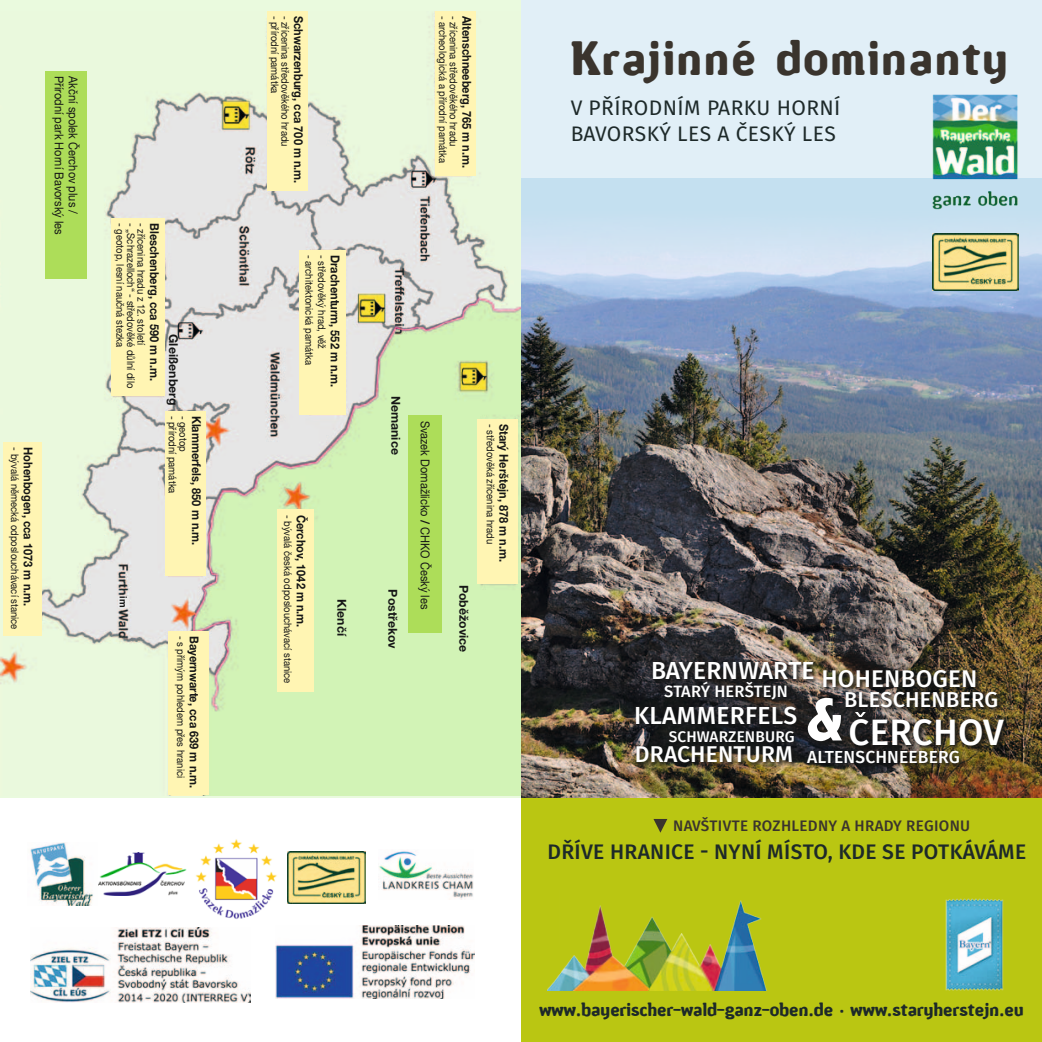
<style>
.page{position:relative;width:1042px;height:1042px;background:#fff}
.page>*{position:absolute;margin:0;border:0;box-sizing:border-box;transform-origin:0 0}
.t1{font:45.5px "Amoebia Drop";letter-spacing:.05em;color:#3a342d}
.t2{font:500 36.75px "Fira Sans";color:#fff}
.t3{font:500 24.68px "Fira Sans";color:#fff}
.t4{font:500 24.15px "Fira Sans";color:#fff}
.t5{font:500 22.75px "Fira Sans";color:#fff}
.t6{font:500 21.53px "Fira Sans";color:#fff}
.t7{font:21px/25.2px "Fira Sans";letter-spacing:.02em;color:#1d2929}
.t8{font:500 21px "Fira Sans";letter-spacing:.015em;color:#1d2929}
.t9{font:17.5px "Amoebia Drop";letter-spacing:.01em;color:#1d2929}
.t10{font:500 17.32px "Fira Sans";color:#fff}
.t11{font:500 16.45px "Fira Sans";letter-spacing:.01em;color:#fff}
.t12{font:500 15.4px "Fira Sans";color:#fff}
.t13{font:500 15.22px "Fira Sans";letter-spacing:.02em;color:#3a342d}
.t14{font:700 12.25px "Helvetica Neue East A";color:#151616;scale:.9 1}
.t15{font:12.25px "Helvetica Neue East A";color:#151616;scale:.9 1}
.t16{font:700 12.25px "Helvetica Neue East A";color:#151616}
.t17{font:10.5px "Helvetica Neue East A";color:#151616;scale:.9 1}
.t18{font:700 9.97px "Helvetica Neue East A";color:#151616;scale:.95 1}
.s1{font-weight:700}
</style>
<div class="page">
<div style="left:521px;top:0;width:521px;height:377px;background:#c4e0f0"></div>
<div style="left:521px;top:475px;width:521px;height:567px;background:#bac612"></div>
<img style="left:521px;top:233px;width:521px;height:564px">
<img style="left:195px;top:839px;width:94px;height:80px">
<img style="left:379px;top:851px;width:95px;height:48px">
<img style="left:287px;top:851px;width:79px;height:52px">
<img style="left:98px;top:853px;width:89px;height:43px">
<img style="left:30px;top:843px;width:63px;height:63px">
<img style="left:547px;top:900px;width:220px;height:90px">
<img style="left:945px;top:898px;width:59px;height:93px">
<img style="left:633px;top:659px;width:378px;height:111px">
<div style="left:653px;top:662px;width:164px;height:21px;background:#151616;opacity:.41"></div>
<div style="left:636px;top:706px;width:164px;height:22px;background:#151616;opacity:.41"></div>
<div style="left:636px;top:746px;width:160px;height:20px;background:#151616;opacity:.41"></div>
<div style="left:850px;top:718px;width:157px;height:32px;background:#151616;opacity:.41"></div>
<div style="left:823px;top:669px;width:156px;height:22px;background:#151616;opacity:.41"></div>
<div style="left:664px;top:681px;width:126px;height:22px;background:#151616;opacity:.41"></div>
<div style="left:846px;top:692px;width:155px;height:19px;background:#151616;opacity:.41"></div>
<div style="left:668px;top:730px;width:129px;height:16px;background:#151616"></div>
<div style="left:806px;top:750px;width:156px;height:17px;background:#151616;opacity:.41"></div>
<svg style="left:808px;top:698px;width:34px;height:43px"></svg>
<svg style="left:855px;top:712px;width:11px;height:5px"></svg>
<svg style="left:653px;top:819px;width:14px;height:14px"></svg>
<img style="left:31px;top:927px;width:219px;height:75px">
<img style="left:275px;top:925px;width:199px;height:73px">
<div style="left:521px;top:0;width:521px;height:177px;background:#e1eff7"></div>
<img style="left:931px;top:94px;width:87px;height:116px">
<img style="left:933px;top:234px;width:85px;height:56px">
<img style="left:1px;top:11px;width:520px;height:784px">
<div style="left:277px;top:510px;width:37px;height:182px;background:#fff5b3"></div>
<div style="left:409px;top:416px;width:33px;height:217px;background:#addd59"></div>
<div style="left:46px;top:71px;width:41px;height:207px;background:#addd59"></div>
<div style="left:435px;top:11px;width:41px;height:165px;background:#fff5b3"></div>
<div style="left:300px;top:250px;width:46px;height:165px;background:#fff5b3"></div>
<div style="left:267px;top:11px;width:41px;height:179px;background:#fff5b3"></div>
<div style="left:3px;top:442px;width:39px;height:194px;background:#fff5b3"></div>
<div style="left:168px;top:631px;width:40px;height:163px;background:#fff5b3"></div>
<div style="left:111px;top:218px;width:54px;height:178px;background:#fff5b3"></div>
<div style="left:119px;top:596px;width:10px;height:11px;background:#e9e9e9"></div>
<div style="left:165px;top:410px;width:40px;height:165px;background:#fff5b3"></div>
<div style="left:478px;top:419px;width:40px;height:165px;background:#fff5b3"></div>
<p class="t15" style="left:66px;top:76px;width:178px;rotate:90deg">Přírodní park Horní Bavorský les</p>
<p class="t15" style="left:80px;top:76px;width:155px;rotate:90deg">Akční spolek Čerchov plus /</p>
<p class="t17" style="left:21px;top:447px;width:204px;rotate:90deg">- bývalá německá odposlouchávací stanice</p>
<p class="t14" style="left:36px;top:447px;width:178px;rotate:90deg">Hohenbogen, cca 1073 m n.m.</p>
<p class="t17" style="left:291px;top:16px;width:147px;rotate:90deg">- zřícenina středověkého hradu</p>
<p class="t14" style="left:306px;top:16px;width:188px;rotate:90deg">Schwarzenburg, cca 700 m n.m.</p>
<p class="t17" style="left:281px;top:16px;width:88px;rotate:90deg">- přírodní památka</p>
<p class="t17" style="left:449px;top:16px;width:165px;rotate:90deg">- archeologická a přírodní památka</p>
<p class="t17" style="left:460px;top:16px;width:147px;rotate:90deg">- zřícenina středověkého hradu</p>
<p class="t14" style="left:474px;top:16px;width:171px;rotate:90deg">Altenschneeberg, 765 m n.m.</p>
<p class="t17" style="left:127px;top:223px;width:140px;rotate:90deg">- geotop, lesní naučná stezka</p>
<p class="t17" style="left:137px;top:223px;width:185px;rotate:90deg">- „Schrazelloch“ - středověké důlní dílo</p>
<p class="t17" style="left:148px;top:223px;width:137px;rotate:90deg">- zřícenina hradu z 12. století</p>
<p class="t14" style="left:162px;top:223px;width:177px;rotate:90deg">Bleschenberg, cca 590 m n.m.</p>
<p class="t17" style="left:315px;top:255px;width:124px;rotate:90deg">- architektonická památka</p>
<p class="t17" style="left:328px;top:255px;width:106px;rotate:90deg">- středověký hrad, věž</p>
<p class="t14" style="left:343px;top:255px;width:149px;rotate:90deg">Drachenturm, 552 m n.m.</p>
<p class="t16" style="left:181px;top:334px;width:73px;rotate:90deg">Gleißenberg</p>
<p class="t16" style="left:403px;top:396px;width:60px;rotate:90deg">Nemanice</p>
<p class="t17" style="left:179px;top:415px;width:88px;rotate:90deg">- přírodní památka</p>
<p class="t17" style="left:189px;top:415px;width:42px;rotate:90deg">- geotop</p>
<p class="t14" style="left:204px;top:415px;width:146px;rotate:90deg">Klammerfels, 850 m n.m.</p>
<p class="t17" style="left:497px;top:424px;width:135px;rotate:90deg">- středověká zřícenina hradu</p>
<p class="t14" style="left:511px;top:424px;width:155px;rotate:90deg">Starý Herštejn, 878 m n.m.</p>
<p class="t15" style="left:432px;top:420px;width:211px;rotate:90deg">Svazek Domažlicko <span class="s1">/</span> CHKO Český les</p>
<p class="t17" style="left:294px;top:515px;width:189px;rotate:90deg">- bývalá česká odposlouchávací stanice</p>
<p class="t14" style="left:309px;top:515px;width:127px;rotate:90deg">Čerchov, 1042 m n.m.</p>
<p class="t16" style="left:349px;top:599px;width:39px;rotate:90deg">Klenčí</p>
<p class="t16" style="left:400px;top:589px;width:61px;rotate:90deg">Postřekov</p>
<p class="t16" style="left:471px;top:584px;width:69px;rotate:90deg">Poběžovice</p>
<p class="t18" style="left:130px;top:596px;width:13px;rotate:90deg">im</p>
<p class="t17" style="left:187px;top:636px;width:159px;rotate:90deg">- s přímým pohledem přes hranici</p>
<p class="t14" style="left:202px;top:636px;width:171px;rotate:90deg">Bayernwarte, cca 639 m n.m.</p>
<h1 class="t1" style="left:570px;top:34px;width:438px">Krajinné dominanty</h1>
<h3 class="t7" style="left:571px;top:95px;width:271px">V PŘÍRODNÍM PARKU HORNÍ<br>BAVORSKÝ LES A ČESKÝ LES</h3>
<h3 class="t3" style="left:651px;top:653px;width:30px">BAYERN</h3>
<h3 class="t3" style="left:738px;top:653px;width:36px">WARTE</h3>
<h3 class="t3" style="left:634px;top:697px;width:17px">KLAMMER</h3>
<h3 class="t3" style="left:745px;top:697px;width:26px">FELS</h3>
<h3 class="t5" style="left:635px;top:738px;width:16px">DRACHENTURM</h3>
<h3 class="t4" style="left:821px;top:661px;width:17px">HOHEN</h3>
<h3 class="t4" style="left:900px;top:661px;width:31px">BOGEN</h3>
<h3 class="t11" style="left:664px;top:680px;width:125px">STARÝ HERŠTEJN</h3>
<h3 class="t6" style="left:844px;top:684px;width:14px">BLESCHEN</h3>
<h3 class="t6" style="left:946px;top:684px;width:27px">BERG</h3>
<h3 class="t12" style="left:669px;top:725px;width:51px">SCHWARZEN</h3>
<h3 class="t12" style="left:755px;top:725px;width:20px">BURG</h3>
<h3 class="t10" style="left:807px;top:745px;width:22px">ALTENSCHNEE</h3>
<h3 class="t10" style="left:918px;top:745px;width:22px">BERG</h3>
<h2 class="t2" style="left:848px;top:706px;width:45px">CERCHOV</h2>
<h3 class="t13" style="left:673px;top:815px;width:298px">NAVŠTIVTE ROZHLEDNY A HRADY REGIONU</h3>
<h3 class="t8" style="left:547px;top:837px;width:480px">DŘÍVE HRANICE - NYNÍ MÍSTO, KDE SE POTKÁVÁME</h3>
<h3 class="t9" style="left:539px;top:1000px;width:486px">www.bayerischer-wald-ganz-oben.de · www.staryherstejn.eu</h3>
</div>
